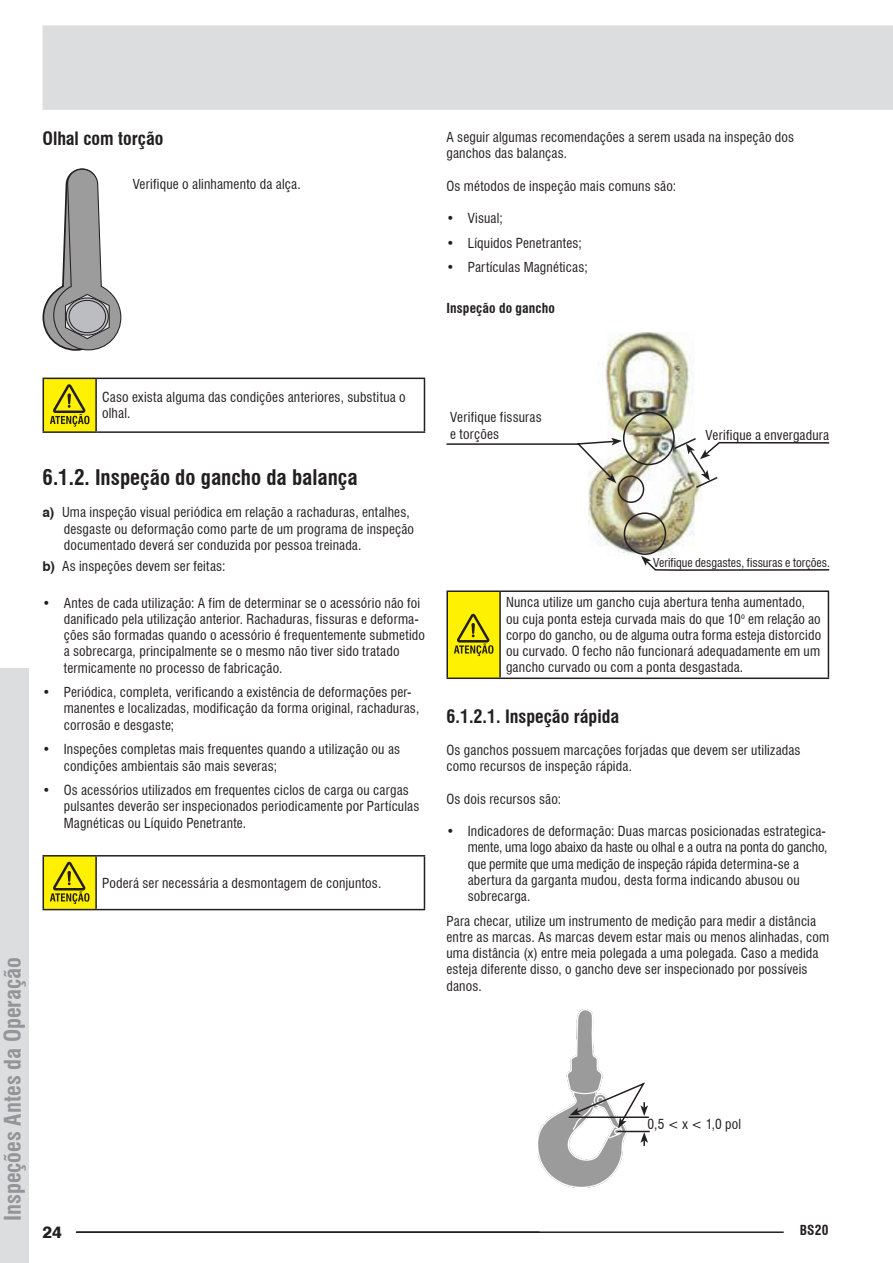
<style>
.page{position:relative;width:893px;height:1263px;background:#fff}
.page>*{position:absolute;margin:0;border:0;box-sizing:border-box;transform-origin:0 0}
.t1{font:700 condensed 22.5px "Swiss 721 BT";color:#939598}
.t2{font:700 condensed 21px "Swiss 721 BT";color:#231f20}
.Texto{font:700 condensed 18px "Swiss 721 BT";color:#231f20}
.t3{font:800 16.5px "Swiss 721 BT";color:#231f20}
.Texto-2{font:condensed 13.5px/16.2px "Swiss 721 BT";letter-spacing:.015em;color:#231f20}
.Texto_Tabela{font:condensed 13.5px/16.2px "Swiss 721 BT";letter-spacing:.015em;color:#231f20}
.Marcador_de_texto_-_Ponto{font:condensed 13.5px/16.2px "Swiss 721 BT";letter-spacing:.015em;color:#231f20}
.Texto-3{font:700 condensed 13.5px "Swiss 721 BT";letter-spacing:.01em;color:#231f20}
.Texto-4{font:condensed 12px "Swiss 721 BT";color:#231f20}
.s1{font-weight:700;font-stretch:normal}
</style>
<div class="page">
<div style="left:43px;top:25px;width:850px;height:85px;background:#dcdddf"></div>
<div style="left:0;top:668px;width:29px;height:595px;background:#dcdddf"></div>
<hr style="left:76px;top:1231px;width:708px;height:2px;background:#231f20">
<svg style="left:42px;top:168px;width:80px;height:183px"></svg>
<svg style="left:66px;top:298px;width:42px;height:37px"></svg>
<div style="left:66px;top:298px;width:43px;height:37px;border:1px solid #231f20;border-radius:50%"></div>
<div style="left:69px;top:300px;width:37px;height:33px;background:#bcbdc0;border-radius:50%"></div>
<div style="left:69px;top:300px;width:37px;height:33px;border:1px solid #231f20;border-radius:50%"></div>
<div style="left:43px;top:378px;width:53px;height:54px;background:#fff101"></div>
<hr style="left:43px;top:378px;width:53px;height:1px;background:#231f20">
<hr style="left:43px;top:379px;width:1px;height:52px;background:#231f20">
<hr style="left:96px;top:378px;width:329px;height:1px;background:#231f20">
<hr style="left:95px;top:379px;width:2px;height:52px;background:#231f20">
<hr style="left:424px;top:379px;width:1px;height:52px;background:#231f20">
<hr style="left:43px;top:431px;width:53px;height:2px;background:#231f20">
<hr style="left:96px;top:431px;width:329px;height:2px;background:#231f20">
<svg style="left:50px;top:384px;width:39px;height:42px"></svg>
<div style="left:43px;top:856px;width:53px;height:53px;background:#fff101"></div>
<hr style="left:43px;top:855px;width:53px;height:1px;background:#231f20">
<hr style="left:43px;top:856px;width:1px;height:53px;background:#231f20">
<hr style="left:96px;top:855px;width:329px;height:1px;background:#231f20">
<hr style="left:95px;top:856px;width:2px;height:53px;background:#231f20">
<hr style="left:424px;top:856px;width:1px;height:53px;background:#231f20">
<hr style="left:43px;top:909px;width:53px;height:1px;background:#231f20">
<hr style="left:96px;top:909px;width:329px;height:1px;background:#231f20">
<svg style="left:50px;top:862px;width:39px;height:42px"></svg>
<img style="left:588px;top:332px;width:113px;height:223px">
<div style="left:447px;top:591px;width:53px;height:87px;background:#fff101"></div>
<hr style="left:446px;top:590px;width:54px;height:2px;background:#231f20">
<hr style="left:446px;top:592px;width:2px;height:85px;background:#231f20">
<hr style="left:500px;top:590px;width:329px;height:2px;background:#231f20">
<hr style="left:499px;top:592px;width:2px;height:85px;background:#231f20">
<hr style="left:828px;top:592px;width:1px;height:85px;background:#231f20">
<hr style="left:446px;top:677px;width:54px;height:2px;background:#231f20">
<hr style="left:500px;top:677px;width:329px;height:2px;background:#231f20">
<svg style="left:454px;top:614px;width:39px;height:42px"></svg>
<img style="left:537px;top:1009px;width:86px;height:178px">
<div style="left:623px;top:412px;width:52px;height:53px;border:2px solid #231f20;border-radius:50%"></div>
<div style="left:618px;top:475px;width:26px;height:28px;border:2px solid #231f20;border-radius:50%"></div>
<div style="left:624px;top:512px;width:42px;height:43px;border:2px solid #231f20;border-radius:50%"></div>
<svg style="left:578px;top:438px;width:44px;height:45px"></svg>
<hr style="left:446px;top:443px;width:133px;height:2px;background:#231f20">
<svg style="left:641px;top:556px;width:189px;height:15px"></svg>
<svg style="left:673px;top:437px;width:157px;height:52px"></svg>
<hr style="left:617px;top:1131px;width:33px;height:1px;background:#231f20">
<hr style="left:569px;top:1116px;width:80px;height:2px;background:#231f20">
<svg style="left:570px;top:1081px;width:78px;height:65px"></svg>
<p class="Texto" style="left:43px;top:128px;width:122px">Olhal com torção</p>
<p class="Texto-2" style="left:133px;top:176px;width:170px">Verifique o alinhamento da alça.</p>
<p class="Texto-2" style="left:446px;top:129px;width:349px">A seguir algumas recomendações a serem usada na inspeção dos ganchos das balanças.</p>
<p class="Texto-2" style="left:446px;top:178px;width:231px">Os métodos de inspeção mais comuns são:</p>
<p class="Texto-2" style="left:446px;top:210px;width:58px">• Visual;</p>
<p class="Texto-2" style="left:446px;top:235px;width:137px">• Líquidos Penetrantes;</p>
<p class="Texto-2" style="left:446px;top:259px;width:143px">• Partículas Magnéticas;</p>
<p class="Texto-3" style="left:446px;top:300px;width:110px">Inspeção do gancho</p>
<h1 class="t1" style="left:-1px;top:1221px;width:265px;rotate:-90deg">Inspeções Antes da Operação</h1>
<p class="Texto_Tabela" style="left:102px;top:389px;width:305px">Caso exista alguma das condições anteriores, substitua o olhal.</p>
<p class="t2" style="left:43px;top:464px;width:317px">6.1.2. Inspeção do gancho da balança</p>
<p class="Texto-2" style="left:64px;top:504px;width:352px;text-indent:-21px"><span class="s1">a)</span> Uma inspeção visual periódica em relação a rachaduras, entalhes, desgaste ou deformação como parte de um programa de inspeção documentado deverá ser conduzida por pessoa treinada.</p>
<p class="Texto-2" style="left:43px;top:558px;width:185px"><span class="s1">b)</span> As inspeções devem ser feitas:</p>
<p class="Texto-2" style="left:64px;top:595px;width:363px;text-indent:-21px">• Antes de cada utilização: A fim de determinar se o acessório não foi danificado pela utilização anterior. Rachaduras, fissuras e deforma&shy;ções são formadas quando o acessório é frequentemente submetido a sobrecarga, principalmente se o mesmo não tiver sido tratado termicamente no processo de fabricação.</p>
<p class="Marcador_de_texto_-_Ponto" style="left:64px;top:684px;width:357px;text-indent:-21px">• Periódica, completa, verificando a existência de deformações per&shy;manentes e localizadas, modificação da forma original, rachaduras, corrosão e desgaste;</p>
<p class="Texto-2" style="left:64px;top:741px;width:338px;text-indent:-21px">• Inspeções completas mais frequentes quando a utilização ou as condições ambientais são mais severas;</p>
<p class="Texto-2" style="left:64px;top:782px;width:357px;text-indent:-21px">• Os acessórios utilizados em frequentes ciclos de carga ou cargas pulsantes deverão ser inspecionados periodicamente por Partículas<br>Magnéticas ou Líquido Penetrante.</p>
<p class="Texto_Tabela" style="left:102px;top:875px;width:281px">Poderá ser necessária a desmontagem de conjuntos.</p>
<p class="Texto-2" style="left:450px;top:409px;width:93px">Verifique fissuras e torções</p>
<p class="Texto-2" style="left:706px;top:427px;width:125px">Verifique a envergadura</p>
<p class="Texto-4" style="left:653px;top:555px;width:178px">Verifique desgastes, fissuras e torções.</p>
<p class="Texto_Tabela" style="left:506px;top:594px;width:317px">Nunca utilize um gancho cuja abertura tenha aumentado, ou cuja ponta esteja curvada mais do que 10<sup>o</sup> em relação ao corpo do gancho, ou de alguma outra forma esteja distorcido ou curvado. O fecho não funcionará adequadamente em um gancho curvado ou com a ponta desgastada.</p>
<p class="Texto" style="left:446px;top:705px;width:174px">6.1.2.1. Inspeção rápida</p>
<p class="Texto-2" style="left:446px;top:742px;width:356px">Os ganchos possuem marcações forjadas que devem ser utilizadas como recursos de inspeção rápida.</p>
<p class="Texto-2" style="left:446px;top:791px;width:116px">Os dois recursos são:</p>
<p class="Texto-2" style="left:468px;top:823px;width:361px;text-indent:-21px">• Indicadores de deformação: Duas marcas posicionadas estrategica&shy;mente, uma logo abaixo da haste ou olhal e a outra na ponta do gancho, que permite que uma medição de inspeção rápida determina-se a abertura da garganta mudou, desta forma indicando abusou ou sobrecarga.</p>
<p class="Texto-2" style="left:446px;top:913px;width:384px">Para checar, utilize um instrumento de medição para medir a distância entre as marcas. As marcas devem estar mais ou menos alinhadas, com uma distância (x) entre meia polegada a uma polegada. Caso a medida esteja diferente disso, o gancho deve ser inspecionado por possíveis danos.</p>
<p class="Texto-2" style="left:648px;top:1116px;width:95px">0,5 &lt; x &lt; 1,0 pol</p>
<p class="t3" style="left:43px;top:1222px;width:21px">24</p>
<p class="Texto-3" style="left:800px;top:1222px;width:30px">BS20</p>
</div>
